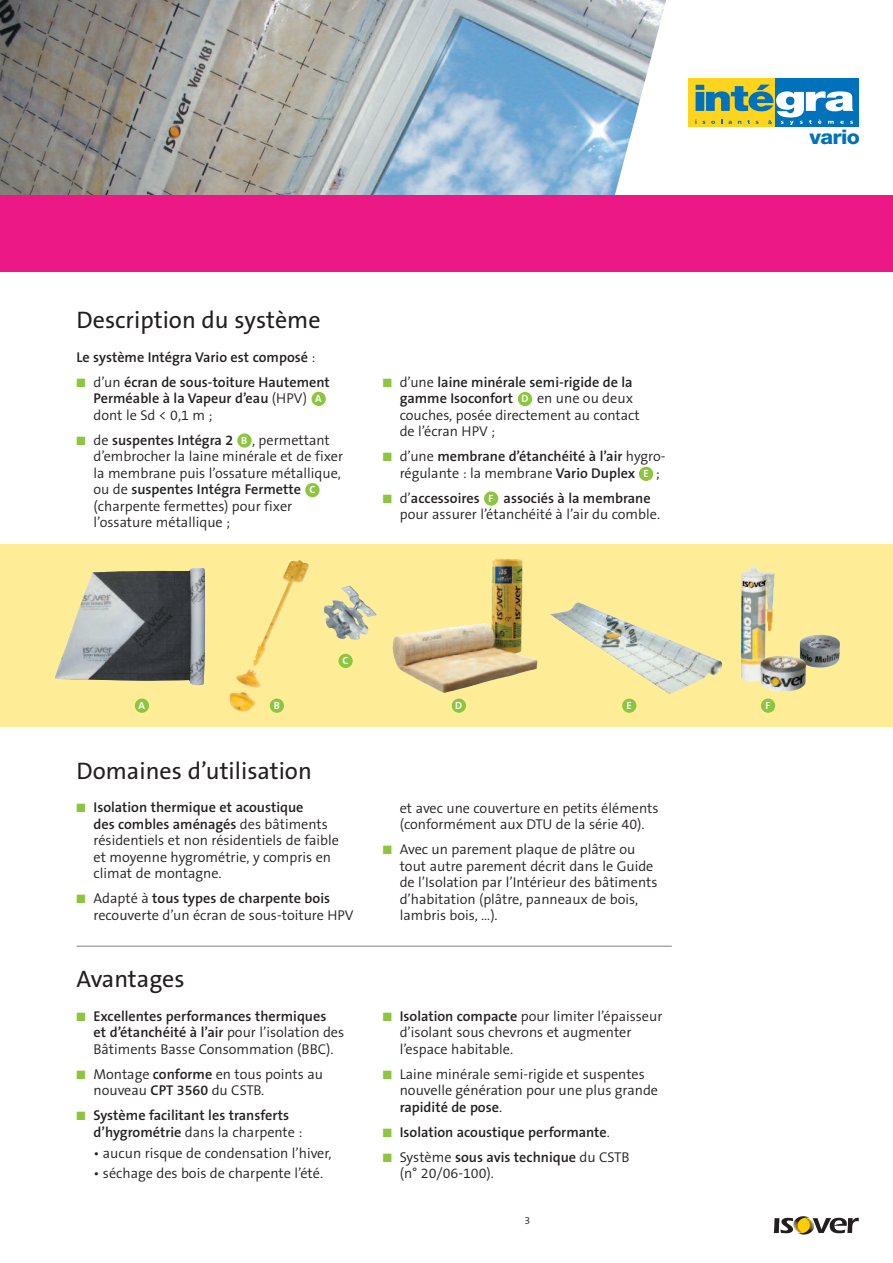
<style>
.page{position:relative;width:893px;height:1263px;background:#fff}
.page>*{position:absolute;margin:0;border:0;box-sizing:border-box;transform-origin:0 0}
.t1{font:24px "The Sans B5 Plain";color:#231f20}
.t2{font:800 20.1px "Helvetica Neue";letter-spacing:-.03em;color:#0072bc;scale:1.07 1}
.t3{font:300 14.25px/16.5px "The Sans B4";color:#231f20}
.t4{font:600 14.25px/16.5px "The Sans B6";color:#231f20}
.t5{font:700 10.5px "The Sans B7";color:#fff}
.t6{font:300 10.5px "The Sans B4";color:#231f20}
.s1{font-family:"The Sans B4";font-weight:300}
.s2{color:#8bc63e}
.s3{font-family:"The Sans B6";font-weight:600}
</style>
<div class="page">
<div style="left:0;top:544px;width:893px;height:183px;background:#ffec96"></div>
<img style="left:800px;top:634px;width:40px;height:33px">
<img style="left:55px;top:568px;width:150px;height:117px">
<img style="left:229px;top:560px;width:81px;height:153px">
<img style="left:324px;top:585px;width:53px;height:55px">
<img style="left:393px;top:558px;width:144px;height:135px">
<img style="left:550px;top:602px;width:172px;height:92px">
<img style="left:741px;top:566px;width:35px;height:116px">
<img style="left:760px;top:655px;width:46px;height:37px">
<img style="left:0;top:0;width:667px;height:196px">
<div style="left:0;top:196px;width:893px;height:76px;background:#ec1885"></div>
<svg style="left:774px;top:1216px;width:85px;height:18px"></svg>
<div style="left:689px;top:79px;width:170px;height:48px;background:#0072bc"></div>
<div style="left:689px;top:79px;width:86px;height:48px;background:#fed41d"></div>
<svg style="left:695px;top:85px;width:158px;height:40px"></svg>
<div style="left:452px;top:698px;width:14px;height:15px;background:#8bc63e;border-radius:50%"></div>
<div style="left:622px;top:698px;width:14px;height:15px;background:#8bc63e;border-radius:50%"></div>
<div style="left:761px;top:698px;width:14px;height:15px;background:#8bc63e;border-radius:50%"></div>
<div style="left:338px;top:654px;width:15px;height:14px;background:#8bc63e;border-radius:50%"></div>
<div style="left:270px;top:698px;width:14px;height:15px;background:#8bc63e;border-radius:50%"></div>
<div style="left:135px;top:698px;width:14px;height:15px;background:#8bc63e;border-radius:50%"></div>
<div style="left:312px;top:392px;width:14px;height:14px;background:#8bc63e;border-radius:50%"></div>
<div style="left:237px;top:433px;width:15px;height:15px;background:#8bc63e;border-radius:50%"></div>
<div style="left:305px;top:483px;width:15px;height:14px;background:#8bc63e;border-radius:50%"></div>
<div style="left:518px;top:392px;width:14px;height:14px;background:#8bc63e;border-radius:50%"></div>
<div style="left:639px;top:467px;width:14px;height:14px;background:#8bc63e;border-radius:50%"></div>
<div style="left:484px;top:491px;width:14px;height:15px;background:#8bc63e;border-radius:50%"></div>
<hr style="left:77px;top:946px;width:595px;height:1px;background:#808285">
<h2 class="t2" style="left:809px;top:130px;width:49px">vario</h2>
<h1 class="t1" style="left:77px;top:308px;width:246px">Description du système</h1>
<p class="t4" style="left:77px;top:349px;width:240px">Le système Intégra Vario est composé <span class="s1">:</span></p>
<p class="t4" style="left:77px;top:374px;width:255px;text-align:center"><span class="s2">■</span> <span class="s1">d’un</span> écran de sous-toiture Hautement<br>Perméable à la Vapeur d’eau <span class="s1">(HPV)</span></p>
<p class="t3" style="left:94px;top:407px;width:120px">dont le Sd &lt; 0,1 m ;</p>
<p class="t4" style="left:77px;top:432px;width:158px"><span class="s2">■</span> <span class="s1">de</span> suspentes Intégra 2</p>
<p class="t5" style="left:315px;top:393px;width:8px">A</p>
<p class="t3" style="left:94px;top:432px;width:251px;text-indent:159px">, permettant d’embrocher la laine minérale et de fixer la membrane puis l’ossature métallique,</p>
<p class="t4" style="left:94px;top:482px;width:209px"><span class="s1">ou de</span> suspentes Intégra Fermette</p>
<p class="t3" style="left:94px;top:498px;width:200px">(charpente fermettes) pour fixer l’ossature métallique ;</p>
<p class="t5" style="left:241px;top:435px;width:8px">B</p>
<p class="t5" style="left:309px;top:484px;width:7px">C</p>
<p class="t4" style="left:400px;top:374px;width:234px;text-indent:-17px"><span class="s2">■</span> <span class="s1">d’une</span> laine minérale semi-rigide de la gamme Isoconfort</p>
<p class="t3" style="left:400px;top:391px;width:242px;text-indent:137px">en une ou deux couches, posée directement au contact de l’écran HPV ;</p>
<p class="t4" style="left:383px;top:449px;width:284px"><span class="s2">■</span> <span class="s1">d’une</span> membrane d’étanchéité à l’air <span class="s1">hygro-</span></p>
<p class="t3" style="left:400px;top:465px;width:237px">régulante : la membrane <span class="s3">Vario Duplex</span></p>
<p class="t3" style="left:656px;top:465px;width:6px">;</p>
<p class="t4" style="left:383px;top:490px;width:99px"><span class="s2">■</span> <span class="s1">d’</span>accessoires</p>
<p class="t4" style="left:504px;top:490px;width:149px">associés à la membrane</p>
<p class="t3" style="left:400px;top:507px;width:262px">pour assurer l’étanchéité à l’air du comble.</p>
<p class="t5" style="left:521px;top:393px;width:9px">D</p>
<p class="t5" style="left:643px;top:468px;width:7px">E</p>
<p class="t5" style="left:489px;top:493px;width:6px">F</p>
<p class="t5" style="left:139px;top:700px;width:8px">A</p>
<p class="t5" style="left:274px;top:700px;width:8px">B</p>
<p class="t5" style="left:342px;top:655px;width:7px">C</p>
<h1 class="t1" style="left:77px;top:758px;width:237px">Domaines d’utilisation</h1>
<p class="t4" style="left:94px;top:800px;width:236px;text-indent:-17px"><span class="s2">■</span> Isolation thermique et acoustique des combles aménagés <span class="s1">des bâtiments</span></p>
<p class="t3" style="left:94px;top:833px;width:247px">résidentiels et non résidentiels de faible et moyenne hygrométrie, y compris en climat de montagne.</p>
<p class="t4" style="left:77px;top:891px;width:255px"><span class="s2">■</span> <span class="s1">Adapté à</span> tous types de charpente bois</p>
<p class="t3" style="left:94px;top:907px;width:262px">recouverte d’un écran de sous-toiture HPV</p>
<h1 class="t1" style="left:77px;top:967px;width:110px">Avantages</h1>
<p class="t4" style="left:94px;top:1008px;width:252px;text-indent:-17px"><span class="s2">■</span> Excellentes performances thermiques<br>et d’étanchéité à l’air <span class="s1">pour l’isolation des</span></p>
<p class="t3" style="left:94px;top:1041px;width:242px">Bâtiments Basse Consommation (BBC).</p>
<p class="t3" style="left:94px;top:1066px;width:231px;text-indent:-17px"><span class="s2">■</span> Montage <span class="s3">conforme</span> en tous points au nouveau <span class="s3">CPT 3560</span> du CSTB.</p>
<p class="t4" style="left:77px;top:1108px;width:214px"><span class="s2">■</span> Système facilitant les transferts</p>
<p class="t3" style="left:94px;top:1124px;width:210px"><span class="s3">d’hygrométrie</span> dans la charpente :</p>
<p class="t3" style="left:94px;top:1145px;width:240px">• aucun risque de condensation l’hiver,</p>
<p class="t3" style="left:94px;top:1166px;width:231px">• séchage des bois de charpente l’été.</p>
<p class="t5" style="left:455px;top:700px;width:9px">D</p>
<p class="t5" style="left:627px;top:700px;width:7px">E</p>
<p class="t5" style="left:765px;top:700px;width:6px">F</p>
<p class="t3" style="left:400px;top:800px;width:260px">et avec une couverture en petits éléments (conformément aux DTU de la série 40).</p>
<p class="t3" style="left:400px;top:841px;width:259px;text-indent:-17px"><span class="s2">■</span> Avec un parement plaque de plâtre ou tout autre parement décrit dans le Guide de l’Isolation par l’Intérieur des bâtiments d’habitation (plâtre, panneaux de bois, lambris bois, …).</p>
<p class="t3" style="left:400px;top:1008px;width:264px;text-indent:-17px"><span class="s2">■</span> <span class="s3">Isolation compacte</span> pour limiter l’épaisseur d’isolant sous chevrons et augmenter l’espace habitable.</p>
<p class="t3" style="left:400px;top:1066px;width:260px;text-indent:-17px"><span class="s2">■</span> Laine minérale semi-rigide et suspentes nouvelle génération pour une plus grande</p>
<p class="t4" style="left:400px;top:1099px;width:104px">rapidité de pose<span class="s1">.</span></p>
<p class="t4" style="left:383px;top:1124px;width:229px"><span class="s2">■</span> Isolation acoustique performante<span class="s1">.</span></p>
<p class="t4" style="left:383px;top:1149px;width:248px"><span class="s2">■</span> <span class="s1">Système</span> sous avis technique <span class="s1">du CSTB</span></p>
<p class="t3" style="left:400px;top:1166px;width:96px">(n° 20/06-100).</p>
<p class="t6" style="left:524px;top:1215px;width:7px">3</p>
</div>
